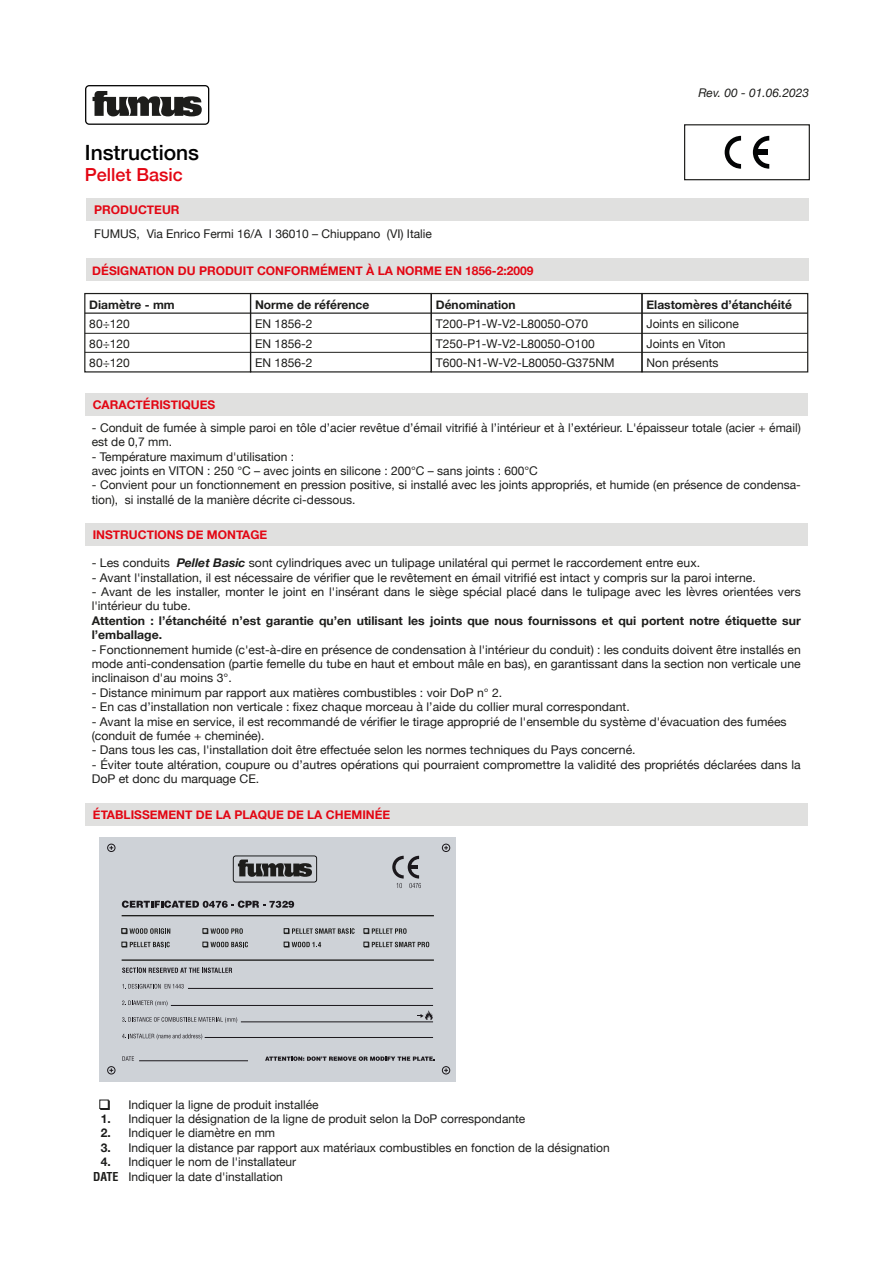
<style>
.page{position:relative;width:893px;height:1263px;background:#fff}
.page>*{position:absolute;margin:0;border:0;box-sizing:border-box;transform-origin:0 0}
.t1{font:500 21px "Helvetica Neue";color:#010101}
.t2{font:500 18px "Helvetica Neue";color:#e30613}
.t3{font:12px/14.4px "Helvetica Neue";color:#1d1d1b}
.t4{font:700 12px/14.4px "Helvetica Neue";color:#1d1d1b}
.t5{font:700 12px "Helvetica Neue";color:#e30613}
.t6{font:italic 12px "Helvetica Neue";color:#1d1d1b}
.t7{font:700 condensed 12px "Helvetica";color:#1d1d1b}
.s1{font-weight:700;font-style:italic}
</style>
<div class="page">
<div style="left:85px;top:393px;width:723px;height:22px;background:#e0e0df"></div>
<div style="left:84px;top:293px;width:167px;height:79px;border:1px solid #1d1d1b"></div>
<div style="left:250px;top:293px;width:182px;height:79px;border:1px solid #1d1d1b"></div>
<div style="left:431px;top:293px;width:212px;height:79px;border:1px solid #1d1d1b"></div>
<div style="left:641px;top:293px;width:167px;height:79px;border:1px solid #1d1d1b"></div>
<hr style="left:85px;top:312px;width:723px;height:2px;background:#1d1d1b">
<hr style="left:85px;top:352px;width:723px;height:1px;background:#1d1d1b">
<hr style="left:85px;top:333px;width:723px;height:1px;background:#1d1d1b">
<div style="left:85px;top:524px;width:723px;height:22px;background:#e0e0df"></div>
<div style="left:684px;top:124px;width:126px;height:56px;border:1px solid #1d1d1b"></div>
<svg style="left:753px;top:136px;width:16px;height:33px"></svg>
<svg style="left:725px;top:136px;width:16px;height:33px"></svg>
<div style="left:755px;top:150px;width:12px;height:5px;background:#030405"></div>
<svg style="left:85px;top:85px;width:124px;height:40px"></svg>
<div style="left:86px;top:198px;width:723px;height:23px;background:#e0e0df"></div>
<div style="left:86px;top:259px;width:723px;height:22px;background:#e0e0df"></div>
<div style="left:85px;top:803px;width:723px;height:22px;background:#e0e0df"></div>
<svg style="left:100px;top:1101px;width:10px;height:9px"></svg>
<div style="left:99px;top:1100px;width:10px;height:9px;background:#fff;border:1px solid #1d1d1b"></div>
<div style="left:100px;top:837px;width:356px;height:244px;background:#ced2d7"></div>
<svg style="left:122px;top:928px;width:48px;height:6px"></svg>
<svg style="left:203px;top:928px;width:40px;height:6px"></svg>
<svg style="left:284px;top:928px;width:71px;height:6px"></svg>
<svg style="left:364px;top:928px;width:43px;height:6px"></svg>
<svg style="left:122px;top:942px;width:48px;height:5px"></svg>
<svg style="left:203px;top:942px;width:45px;height:5px"></svg>
<svg style="left:284px;top:942px;width:37px;height:5px"></svg>
<svg style="left:364px;top:942px;width:65px;height:5px"></svg>
<svg style="left:122px;top:967px;width:110px;height:6px"></svg>
<svg style="left:122px;top:984px;width:62px;height:5px"></svg>
<svg style="left:122px;top:1000px;width:45px;height:6px"></svg>
<svg style="left:122px;top:1017px;width:115px;height:6px"></svg>
<svg style="left:122px;top:1034px;width:80px;height:5px"></svg>
<svg style="left:122px;top:1056px;width:12px;height:5px"></svg>
<svg style="left:392px;top:856px;width:29px;height:32px"></svg>
<hr style="left:188px;top:988px;width:245px;height:1px;background:#1b181c">
<hr style="left:171px;top:1005px;width:262px;height:1px;background:#1b181c">
<hr style="left:241px;top:1021px;width:192px;height:1px;background:#1b181c">
<hr style="left:205px;top:1037px;width:228px;height:1px;background:#1b181c">
<hr style="left:139px;top:1060px;width:109px;height:1px;background:#1b181c">
<svg style="left:265px;top:1056px;width:170px;height:5px"></svg>
<svg style="left:417px;top:1010px;width:16px;height:10px"></svg>
<svg style="left:233px;top:855px;width:84px;height:27px"></svg>
<hr style="left:122px;top:959px;width:312px;height:2px;background:#1d1d1b">
<hr style="left:122px;top:915px;width:312px;height:1px;background:#1d1d1b">
<div style="left:107px;top:844px;width:8px;height:8px;border:1px solid #1b181c;border-radius:50%"></div>
<svg style="left:109px;top:846px;width:4px;height:4px"></svg>
<div style="left:442px;top:844px;width:8px;height:8px;border:1px solid #1b181c;border-radius:50%"></div>
<svg style="left:444px;top:846px;width:4px;height:4px"></svg>
<div style="left:107px;top:1066px;width:8px;height:8px;border:1px solid #1b181c;border-radius:50%"></div>
<svg style="left:109px;top:1068px;width:4px;height:4px"></svg>
<div style="left:442px;top:1066px;width:8px;height:8px;border:1px solid #1b181c;border-radius:50%"></div>
<svg style="left:444px;top:1068px;width:4px;height:4px"></svg>
<svg style="left:122px;top:900px;width:172px;height:8px"></svg>
<h1 class="t1" style="left:85px;top:135px;width:116px">Instructions</h1>
<h2 class="t2" style="left:85px;top:160px;width:100px">Pellet Basic</h2>
<p class="t5" style="left:94px;top:201px;width:87px">PRODUCTEUR</p>
<p class="t3" style="left:94px;top:227px;width:339px">FUMUS, Via Enrico Fermi 16/A I 36010 – Chiuppano (VI) Italie</p>
<p class="t5" style="left:92px;top:261px;width:443px">DÉSIGNATION DU PRODUIT CONFORMÉMENT À LA NORME EN 1856-2:2009</p>
<p class="t4" style="left:89px;top:297px;width:87px">Diamètre - mm</p>
<p class="t3" style="left:89px;top:315px;width:42px;line-height:19.5px;text-align:justify">80÷120<br>80÷120<br>80÷120</p>
<p class="t5" style="left:93px;top:395px;width:124px">CARACTÉRISTIQUES</p>
<p class="t4" style="left:255px;top:297px;width:116px">Norme de référence</p>
<p class="t3" style="left:255px;top:315px;width:59px;line-height:19.5px;text-align:justify">EN 1856-2<br>EN 1856-2<br>EN 1856-2</p>
<p class="t4" style="left:436px;top:297px;width:81px">Dénomination</p>
<p class="t3" style="left:436px;top:315px;width:180px;line-height:19.5px">T200-P1-W-V2-L80050-O70<br>T250-P1-W-V2-L80050-O100<br>T600-N1-W-V2-L80050-G375NM</p>
<p class="t6" style="left:698px;top:84px;width:112px">Rev. 00 - 01.06.2023</p>
<p class="t4" style="left:646px;top:297px;width:147px">Elastomères d’étanchéité</p>
<p class="t3" style="left:646px;top:315px;width:94px;line-height:19.5px">Joints en silicone<br>Joints en Viton<br>Non présents</p>
<p class="t3" style="left:92px;top:421px;width:711px">- Conduit de fumée à simple paroi en tôle d’acier revêtue d’émail vitrifié à l’intérieur et à l’extérieur. L'épaisseur totale (acier + émail) est de 0,7 mm.</p>
<p class="t3" style="left:92px;top:450px;width:448px">- Température maximum d'utilisation :<br>avec joints en VITON : 250 °C – avec joints en silicone : 200°C – sans joints : 600°C</p>
<p class="t3" style="left:92px;top:478px;width:710px">- Convient pour un fonctionnement en pression positive, si installé avec les joints appropriés, et humide (en présence de condensa&shy;tion), si installé de la manière décrite ci-dessous.</p>
<p class="t5" style="left:93px;top:526px;width:176px">INSTRUCTIONS DE MONTAGE</p>
<p class="t3" style="left:92px;top:556px;width:610px">- Les conduits <span class="s1">Pellet Basic</span> sont cylindriques avec un tulipage unilatéral qui permet le raccordement entre eux.</p>
<p class="t3" style="left:92px;top:571px;width:666px">- Avant l'installation, il est nécessaire de vérifier que le revêtement en émail vitrifié est intact y compris sur la paroi interne.</p>
<p class="t3" style="left:92px;top:585px;width:711px">- Avant de les installer, monter le joint en l'insérant dans le siège spécial placé dans le tulipage avec les lèvres orientées vers l'intérieur du tube.</p>
<p class="t4" style="left:92px;top:614px;width:711px">Attention : l’étanchéité n’est garantie qu’en utilisant les joints que nous fournissons et qui portent notre étiquette sur l’emballage.</p>
<p class="t3" style="left:92px;top:643px;width:711px;text-align:justify">- Fonctionnement humide (c'est-à-dire en présence de condensation à l'intérieur du conduit) : les conduits doivent être installés en mode anti-condensation (partie femelle du tube en haut et embout mâle en bas), en garantissant dans la section non verticale une inclinaison d'au moins 3°.</p>
<p class="t3" style="left:92px;top:686px;width:412px">- Distance minimum par rapport aux matières combustibles : voir DoP n° 2.</p>
<p class="t3" style="left:92px;top:700px;width:539px">- En cas d’installation non verticale : fixez chaque morceau à l’aide du collier mural correspondant.</p>
<p class="t3" style="left:92px;top:715px;width:696px">- Avant la mise en service, il est recommandé de vérifier le tirage approprié de l'ensemble du système d'évacuation des fumées (conduit de fumée + cheminée).</p>
<p class="t3" style="left:92px;top:744px;width:545px">- Dans tous les cas, l'installation doit être effectuée selon les normes techniques du Pays concerné.</p>
<p class="t3" style="left:92px;top:758px;width:710px">- Éviter toute altération, coupure ou d’autres opérations qui pourraient compromettre la validité des propriétés déclarées dans la<br>DoP et donc du marquage CE.</p>
<p class="t5" style="left:93px;top:805px;width:299px">ÉTABLISSEMENT DE LA PLAQUE DE LA CHEMINÉE</p>
<p class="t4" style="left:101px;top:1112px;width:12px;text-align:justify">1.<br>2.<br>3.<br>4.</p>
<p class="t7" style="left:93px;top:1169px;width:27px">DATE</p>
<p class="t3" style="left:128px;top:1098px;width:483px">Indiquer la ligne de produit installée<br>Indiquer la désignation de la ligne de produit selon la DoP correspondante<br>Indiquer le diamètre en mm<br>Indiquer la distance par rapport aux matériaux combustibles en fonction de la désignation Indiquer le nom de l'installateur<br>Indiquer la date d'installation</p>
</div>
